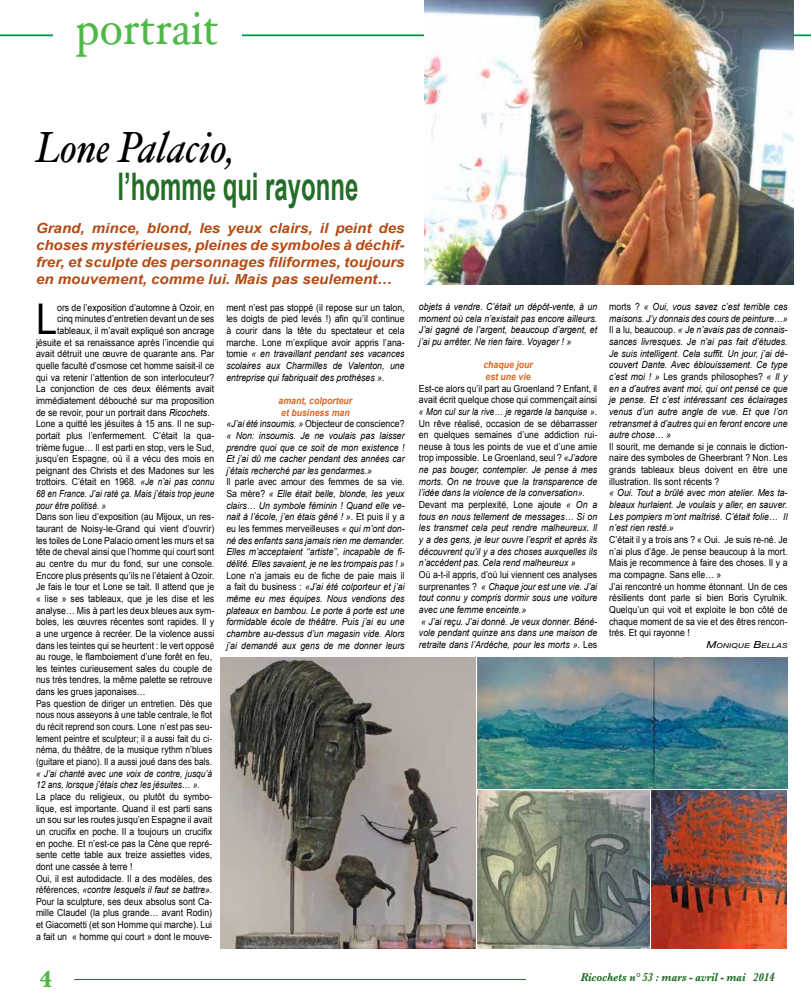
<style>
.page{position:relative;width:811px;height:1007px;background:#fff}
.page>*{position:absolute;margin:0;border:0;box-sizing:border-box;transform-origin:0 0}
.t1{font:48px "Hoefler Text";color:#50b848;scale:.9 1}
.t2{font:italic 43.6px "Hoefler Text";color:#000;scale:.91 1}
.t3{font:42.2px "Arial";color:#000;scale:.9 1}
.t4{font:700 38px "Arial";color:#226e27;scale:.63 1}
.t5{font:700 24px "Baskerville";color:#50b848}
.t6{font:italic 700 14px/16.8px "Arial";color:#b44b14;text-align:justify;scale:1.08 1}
.t7{font:italic 700 12px "Baskerville";color:#226e27;scale:.85 1}
.t8{font:9.7px/11.6px "Arial";color:#000;scale:.9 1}
.t9{font:italic 9.7px/11.6px "Arial";color:#000;text-align:justify;scale:.9 1}
.t10{font:italic 9.7px/11.6px "Arial";color:#000;scale:.87 1}
.t11{font:italic 9.7px "Arial";color:#000;scale:.85 1}
.t12{font:italic 700 9.7px/11.6px "Arial";color:#dc651e;scale:.9 1}
.t13{font:italic 9.7px "Arial";color:#000;scale:.84 1}
.t14{font:italic 6.8px "Arial";color:#000;scale:1.25 1}
.s1{font-style:italic}
.s2{font-style:normal}
.s3{font-size:9.7px}
</style>
<div class="page">
<hr style="left:74px;top:978px;width:452px;height:1px;background:#226e27">
<svg style="left:0;top:34px;width:811px;height:2px"></svg>
<div style="left:54px;top:0;width:187px;height:44px;background:#fff"></div>
<img style="left:425px;top:0;width:368px;height:284px">
<img style="left:221px;top:657px;width:254px;height:291px">
<img style="left:478px;top:657px;width:309px;height:130px">
<img style="left:478px;top:790px;width:171px;height:158px">
<img style="left:651px;top:790px;width:136px;height:158px">
<h1 class="t1" style="left:76px;top:-1px;width:160px">portrait</h1>
<h2 class="t2" style="left:36px;top:122px;width:220px">Lone Palacio,</h2>
<h3 class="t4" style="left:118px;top:162px;width:384px">l’homme qui rayonne</h3>
<h3 class="t6" style="left:36px;top:220px;width:343px">Grand, mince, blond, les yeux clairs, il peint des choses mystérieuses, pleines de symboles à déchif&shy;frer, et sculpte des personnages filiformes, toujours en mouvement, comme lui. Mais pas seulement…</h3>
<h3 class="t3" style="left:36px;top:291px;width:25px">L</h3>
<p class="t8" style="left:57px;top:301px;width:176px">ors de l’exposition d’automne à Ozoir, en</p>
<p class="t8" style="left:57px;top:313px;width:176px">cinq minutes d’entretien devant un de ses</p>
<p class="t8" style="left:57px;top:325px;width:176px">tableaux, il m’avait expliqué son ancrage</p>
<p class="t8" style="left:36px;top:336px;width:199px">jésuite et sa renaissance après l’incendie qui</p>
<p class="t8" style="left:36px;top:348px;width:200px">avait détruit une œuvre de quarante ans. Par</p>
<p class="t8" style="left:36px;top:360px;width:200px">quelle faculté d’osmose cet homme saisit-il ce</p>
<p class="t8" style="left:36px;top:371px;width:200px">qui va retenir l’attention de son interlocuteur?</p>
<p class="t8" style="left:36px;top:383px;width:200px">La conjonction de ces deux éléments avait</p>
<p class="t8" style="left:36px;top:395px;width:200px">immédiatement débouché sur ma proposition</p>
<p class="t8" style="left:36px;top:406px;width:195px">de se revoir, pour un portrait dans <span class="s1">Ricochets</span>.</p>
<p class="t8" style="left:36px;top:418px;width:200px">Lone a quitté les jésuites à 15 ans. Il ne sup-</p>
<p class="t8" style="left:36px;top:429px;width:200px">portait plus l’enfermement. C’était la qua-</p>
<p class="t8" style="left:36px;top:441px;width:199px">trième fugue… Il est parti en stop, vers le Sud,</p>
<p class="t8" style="left:36px;top:453px;width:200px">jusqu’en Espagne, où il a vécu des mois en</p>
<p class="t8" style="left:36px;top:464px;width:200px">peignant des Christs et des Madones sur les</p>
<p class="t8" style="left:36px;top:476px;width:200px">trottoirs. C’était en 1968. <span class="s1">«Je n’ai pas connu</span></p>
<p class="t11" style="left:36px;top:487px;width:211px">68 en France. J’ai raté ça. Mais j’étais trop jeune</p>
<p class="t11" style="left:36px;top:499px;width:84px">pour être politisé. »</p>
<p class="t8" style="left:36px;top:511px;width:200px">Dans son lieu d’exposition (au Mijoux, un res&shy;taurant de Noisy-le-Grand qui vient d’ouvrir) les toiles de Lone Palacio ornent les murs et sa tête de cheval ainsi que l’homme qui court sont au centre du mur du fond, sur une console.<br>Encore plus présents qu’ils ne l’étaient à Ozoir.<br>Je fais le tour et Lone se tait. Il attend que je « lise » ses tableaux, que je les dise et les analyse… Mis à part les deux bleues aux sym&shy;boles, les œuvres récentes sont rapides. Il y a une urgence à recréer. De la violence aussi dans les teintes qui se heurtent : le vert opposé au rouge, le flamboiement d’une forêt en feu, les teintes curieusement sales du couple de nus très tendres, la même palette se retrouve dans les grues japonaises…<br>Pas question de diriger un entretien. Dès que nous nous asseyons à une table centrale, le flot du récit reprend son cours. Lone n’est pas seu&shy;lement peintre et sculpteur; il a aussi fait du ci&shy;néma, du théâtre, de la musique rythm n’blues (guitare et piano). Il a aussi joué dans des bals.</p>
<p class="t10" style="left:36px;top:767px;width:204px">« J’ai chanté avec une voix de contre, jusqu’à<br>12 ans, lorsque j’étais chez les jésuites… ».</p>
<p class="t8" style="left:36px;top:790px;width:197px">La place du religieux, ou plutôt du symbo&shy;lique, est importante. Quand il est parti sans un sou sur les routes jusqu’en Espagne il avait un crucifix en poche. Il a toujours un crucifix en poche. Et n’est-ce pas la Cène que repré&shy;sente cette table aux treize assiettes vides, dont une cassée à terre !<br>Oui, il est autodidacte. Il a des modèles, des références, <span class="s1">«contre lesquels il faut se battre».<br></span>Pour la sculpture, ses deux absolus sont Ca&shy;mille Claudel (la plus grande… avant Rodin) et Giacometti (et son Homme qui marche). Lui a fait un « homme qui court » dont le mouve-</p>
<p class="t8" style="left:226px;top:301px;width:200px;text-align:justify">ment n’est pas stoppé (il repose sur un talon, les doigts de pied levés !) afin qu’il continue à courir dans la tête du spectateur et cela marche. Lone m’explique avoir appris l’ana&shy;tomie <span class="s1">« en travaillant pendant ses vacances scolaires aux Charmilles de Valenton, une entreprise qui fabriquait des prothèses ».</span></p>
<p class="t12" style="left:279px;top:395px;width:83px">amant, colporteur</p>
<p class="t12" style="left:281px;top:406px;width:78px">et business man</p>
<p class="t8" style="left:226px;top:418px;width:199px"><span class="s1">«J’ai été insoumis. »</span> Objecteur de conscience?</p>
<p class="t9" style="left:226px;top:430px;width:200px">« Non: insoumis. Je ne voulais pas laisser</p>
<p class="t9" style="left:226px;top:441px;width:200px">prendre quoi que ce soit de mon existence !</p>
<p class="t9" style="left:226px;top:453px;width:199px">Et j’ai dû me cacher pendant des années car</p>
<p class="t9" style="left:226px;top:464px;width:163px">j’étais recherché par les gendarmes.»</p>
<p class="t9" style="left:226px;top:476px;width:200px"><span class="s2">Il parle avec amour des femmes de sa vie.<br>Sa mère?</span> « Elle était belle, blonde, les yeux clairs… Un symbole féminin ! Quand elle ve&shy;nait à l’école, j’en étais gêné ! »<span class="s2">. Et puis il y a eu les femmes merveilleuses</span> « qui m’ont don&shy;né des enfants sans jamais rien me demander.<br>Elles m’acceptaient ‘‘artiste’’, incapable de fi&shy;délité. Elles savaient, je ne les trompais pas ! »</p>
<p class="t9" style="left:226px;top:569px;width:200px"><span class="s2">Lone n’a jamais eu de fiche de paie mais il a fait du business :</span> «J’ai été colporteur et j’ai même eu mes équipes. Nous vendions des plateaux en bambou. Le porte à porte est une formidable école de théâtre. Puis j’ai eu une chambre au-dessus d’un magasin vide. Alors j’ai demandé aux gens de me donner leurs</p>
<p class="t9" style="left:419px;top:301px;width:200px">objets à vendre. C’était un dépôt-vente, à un moment où cela n’existait pas encore ailleurs.<br>J’ai gagné de l’argent, beaucoup d’argent, et j’ai pu arrêter. Ne rien faire. Voyager ! »</p>
<p class="t12" style="left:483px;top:359px;width:56px">chaque jour est une vie</p>
<p class="t8" style="left:419px;top:382px;width:200px">Est-ce alors qu’il part au Groenland ? Enfant, il avait écrit quelque chose qui commençait ainsi</p>
<p class="t13" style="left:419px;top:405px;width:214px">« Mon cul sur la rive… je regarde la banquise ».</p>
<p class="t9" style="left:419px;top:417px;width:200px;text-align:left"><span class="s2">Un rêve réalisé, occasion de se débarrasser en quelques semaines d’une addiction rui&shy;neuse à tous les points de vue et d’une amie trop impossible. Le Groenland, seul ?</span> «J’adore ne pas bouger, contempler. Je pense à mes morts. On ne trouve que la transparence de l’idée dans la violence de la conversation».<br><span class="s2">Devant ma perplexité, Lone ajoute</span> « On a tous en nous tellement de messages… Si on les transmet cela peut rendre malheureux. Il y a des gens, je leur ouvre l’esprit et après ils découvrent qu’il y a des choses auxquelles ils n’accèdent pas. Cela rend malheureux »</p>
<p class="t9" style="left:419px;top:568px;width:200px;text-align:left"><span class="s2">Où a-t-il appris, d’où lui viennent ces analyses surprenantes ?</span> « Chaque jour est une vie. J’ai tout connu y compris dormir sous une voiture avec une femme enceinte.»<br>« J’ai reçu. J’ai donné. Je veux donner. Béné&shy;vole pendant quinze ans dans une maison de retraite dans l’Ardèche, pour les morts ». <span class="s2">Les</span></p>
<p class="t9" style="left:609px;top:301px;width:200px"><span class="s2">morts ?</span> « Oui, vous savez c’est terrible ces maisons. J’y donnais des cours de peinture…» <span class="s2">Il a lu, beaucoup.</span> « Je n’avais pas de connais&shy;sances livresques. Je n’ai pas fait d’études.<br>Je suis intelligent. Cela suffit. Un jour, j’ai dé&shy;couvert Dante. Avec éblouissement. Ce type c’est moi ! » <span class="s2">Les grands philosophes?</span> « Il y en a d’autres avant moi, qui ont pensé ce que je pense. Et c’est intéressant ces éclairages venus d’un autre angle de vue. Et que l’on retransmet à d’autres qui en feront encore une autre chose… »</p>
<p class="t8" style="left:609px;top:440px;width:200px;text-align:justify">Il sourit, me demande si je connais le diction&shy;naire des symboles de Gheerbrant ? Non. Les grands tableaux bleus doivent en être une illustration. Ils sont récents ?</p>
<p class="t9" style="left:609px;top:487px;width:200px">« Oui. Tout a brûlé avec mon atelier. Mes ta&shy;bleaux hurlaient. Je voulais y aller, en sauver.<br>Les pompiers m’ont maîtrisé. C’était folie… Il n’est rien resté.»</p>
<p class="t8" style="left:609px;top:534px;width:200px">C’était il y a trois ans ? « Oui. Je suis re-né. Je n’ai plus d’âge. Je pense beaucoup à la mort.<br>Mais je recommence à faire des choses. Il y a ma compagne. Sans elle… »<br>J’ai rencontré un homme étonnant. Un de ces résilients dont parle si bien Boris Cyrulnik.<br>Quelqu’un qui voit et exploite le bon côté de chaque moment de sa vie et des êtres rencon&shy;trés. Et qui rayonne !</p>
<p class="t14" style="left:706px;top:641px;width:67px"><span class="s3">M</span>ONIQUE <span class="s3">B</span>ELLAS</p>
<h3 class="t5" style="left:39px;top:965px;width:15px">4</h3>
<p class="t7" style="left:581px;top:970px;width:229px">Ricochets n° 53 : mars - avril - mai 2014</p>
</div>
